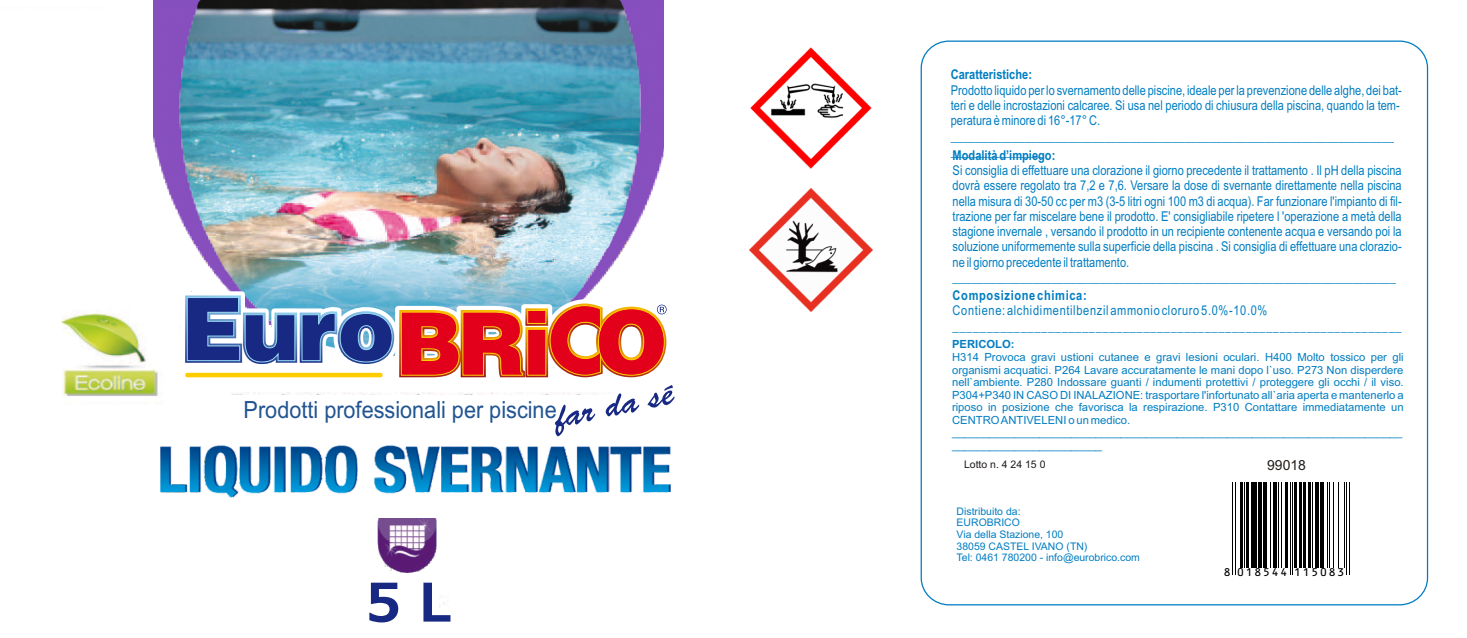
<style>
.page{position:relative;width:1467px;height:638px;background:#fff}
.page>*{position:absolute;margin:0;border:0;box-sizing:border-box;transform-origin:0 0}
.t1{font:700 52.88px "Meiryo";color:#172982}
.t2{font:23.62px "Arial";color:#215491;scale:.92 1}
.t3{font:13.95px "Arial";color:#1f1a17}
.t4{font:13.5px/15.3px "Arial Narrow";color:#007dc2}
.t5{font:13.5px/15.3px "Arial Narrow";letter-spacing:.05em;color:#007dc2}
.t6{font:700 13.5px "Arial Narrow";color:#007dc2}
.t7{font:700 13.5px "Arial Narrow";letter-spacing:.05em;color:#007dc2}
.t8{font:12.38px "OCRB10 Pitch BT";letter-spacing:.09em;color:#000}
.t9{font:11.25px/12.6px "Arial";color:#007dc2}
.t10{font:700 11.25px "Arial";color:#007dc2}
.t11{font:10.58px/11.7px "Arial";color:#007dc2}
.t12{font:10.58px "Arial";color:#1f1a17}
</style>
<div class="page">
<img style="left:61px;top:40px;width:1368px;height:568px">
<div style="left:109px;top:0;width:629px;height:291px;background:#fff"></div>
<div style="left:345px;top:504px;width:123px;height:76px;background:#fff"></div>
<img style="left:153px;top:0;width:511px;height:365px">
<svg style="left:181px;top:291px;width:498px;height:149px"></svg>
<svg style="left:555px;top:404px;width:40px;height:33px"></svg>
<svg style="left:605px;top:393px;width:34px;height:24px"></svg>
<svg style="left:648px;top:385px;width:27px;height:23px"></svg>
<svg style="left:184px;top:295px;width:483px;height:82px"></svg>
<img style="left:377px;top:518px;width:59px;height:54px">
<div style="left:192px;top:437px;width:458px;height:80px;background:#fff"></div>
<img style="left:160px;top:445px;width:511px;height:52px">
<div style="left:1222px;top:480px;width:139px;height:102px;background:#fff"></div>
<hr style="left:1232px;top:482px;width:1px;height:93px;background:#000">
<hr style="left:1235px;top:482px;width:1px;height:93px;background:#000">
<hr style="left:1240px;top:482px;width:2px;height:85px;background:#000">
<hr style="left:1244px;top:482px;width:1px;height:85px;background:#000">
<hr style="left:1246px;top:482px;width:2px;height:85px;background:#000">
<hr style="left:1251px;top:482px;width:2px;height:85px;background:#000">
<hr style="left:1255px;top:482px;width:2px;height:85px;background:#000">
<hr style="left:1258px;top:482px;width:4px;height:85px;background:#000">
<hr style="left:1263px;top:482px;width:4px;height:85px;background:#000">
<hr style="left:1270px;top:482px;width:1px;height:85px;background:#000">
<hr style="left:1273px;top:482px;width:4px;height:85px;background:#000">
<hr style="left:1278px;top:482px;width:1px;height:85px;background:#000">
<hr style="left:1281px;top:482px;width:1px;height:85px;background:#000">
<hr style="left:1286px;top:482px;width:2px;height:85px;background:#000">
<hr style="left:1289px;top:482px;width:1px;height:93px;background:#000">
<hr style="left:1292px;top:482px;width:1px;height:93px;background:#000">
<hr style="left:1294px;top:482px;width:3px;height:85px;background:#000">
<hr style="left:1299px;top:482px;width:3px;height:85px;background:#000">
<hr style="left:1303px;top:482px;width:2px;height:85px;background:#000">
<hr style="left:1308px;top:482px;width:2px;height:85px;background:#000">
<hr style="left:1312px;top:482px;width:1px;height:85px;background:#000">
<hr style="left:1316px;top:482px;width:3px;height:85px;background:#000">
<hr style="left:1320px;top:482px;width:4px;height:85px;background:#000">
<hr style="left:1327px;top:482px;width:1px;height:85px;background:#000">
<hr style="left:1329px;top:482px;width:1px;height:85px;background:#000">
<hr style="left:1333px;top:482px;width:1px;height:85px;background:#000">
<hr style="left:1338px;top:482px;width:1px;height:85px;background:#000">
<hr style="left:1344px;top:482px;width:1px;height:85px;background:#000">
<hr style="left:1346px;top:482px;width:1px;height:93px;background:#000">
<hr style="left:1349px;top:482px;width:1px;height:93px;background:#000">
<img style="left:749px;top:46px;width:123px;height:123px">
<img style="left:749px;top:188px;width:123px;height:123px">
<div style="left:377px;top:578px;width:62px;height:42px;background:#fff"></div>
<h2 class="t2" style="left:244px;top:401px;width:342px">Prodotti professionali per piscine</h2>
<h1 class="t1" style="left:366px;top:575px;width:87px">5 L</h1>
<p class="t6" style="left:951px;top:70px;width:83px">Caratteristiche:</p>
<p class="t4" style="left:951px;top:83px;width:453px">Prodotto liquido per lo svernamento delle piscine, ideale per la prevenzione delle alghe, dei bat&shy;teri e delle incrostazioni calcaree. Si usa nel periodo di chiusura della piscina, quando la tem&shy;peratura è minore di 16°-17° C. ________________________________________________________________________ _______________</p>
<p class="t6" style="left:953px;top:150px;width:104px">Modalità d’impiego:</p>
<p class="t4" style="left:953px;top:164px;width:451px">Si consiglia di effettuare una clorazione il giorno precedente il trattamento . Il pH della piscina dovrà essere regolato tra 7,2 e 7,6. Versare la dose di svernante direttamente nella piscina nella misura di 30-50 cc per m3 (3-5 litri ogni 100 m3 di acqua). Far funzionare l'impianto di fil&shy;trazione per far miscelare bene il prodotto. E' consigliabile ripetere l 'operazione a metà della stagione invernale , versando il prodotto in un recipiente contenente acqua e versando poi la soluzione uniformemente sulla superficie della piscina . Si consiglia di effettuare una clorazio&shy;ne il giorno precedente il trattamento. ________________________________________________________________________</p>
<p class="t7" style="left:953px;top:290px;width:136px">Composizione chimica:</p>
<p class="t5" style="left:953px;top:304px;width:451px">Contiene: alchidimentilbenzil ammonio cloruro 5.0%-10.0% __________________________________________________________________</p>
<p class="t10" style="left:952px;top:340px;width:64px">PERICOLO:</p>
<p class="t9" style="left:952px;top:352px;width:453px">H314 Provoca gravi ustioni cutanee e gravi lesioni oculari. H400 Molto tossico per gli organismi acquatici. P264 Lavare accuratamente le mani dopo l`uso. P273 Non disperdere nell`ambiente. P280 Indossare guanti / indumenti protettivi / proteggere gli occhi / il viso.<br>P304+P340 IN CASO DI INALAZIONE: trasportare l'infortunato all`aria aperta e mantenerlo a riposo in posizione che favorisca la respirazione. P310 Contattare immediatamente un CENTRO ANTIVELENI o un medico. ________________________________________________________________________ ________________________</p>
<p class="t12" style="left:964px;top:460px;width:83px">Lotto n. 4 24 15 0</p>
<p class="t11" style="left:957px;top:506px;width:185px">Distribuito da:<br>EUROBRICO<br>Via della Stazione, 100<br>38059 CASTEL IVANO (TN)<br>Tel: 0461 780200 - info@eurobrico.com</p>
<p class="t3" style="left:1267px;top:460px;width:40px">99018</p>
<p class="t8" style="left:1223px;top:567px;width:123px">8 018544 115083</p>
</div>
